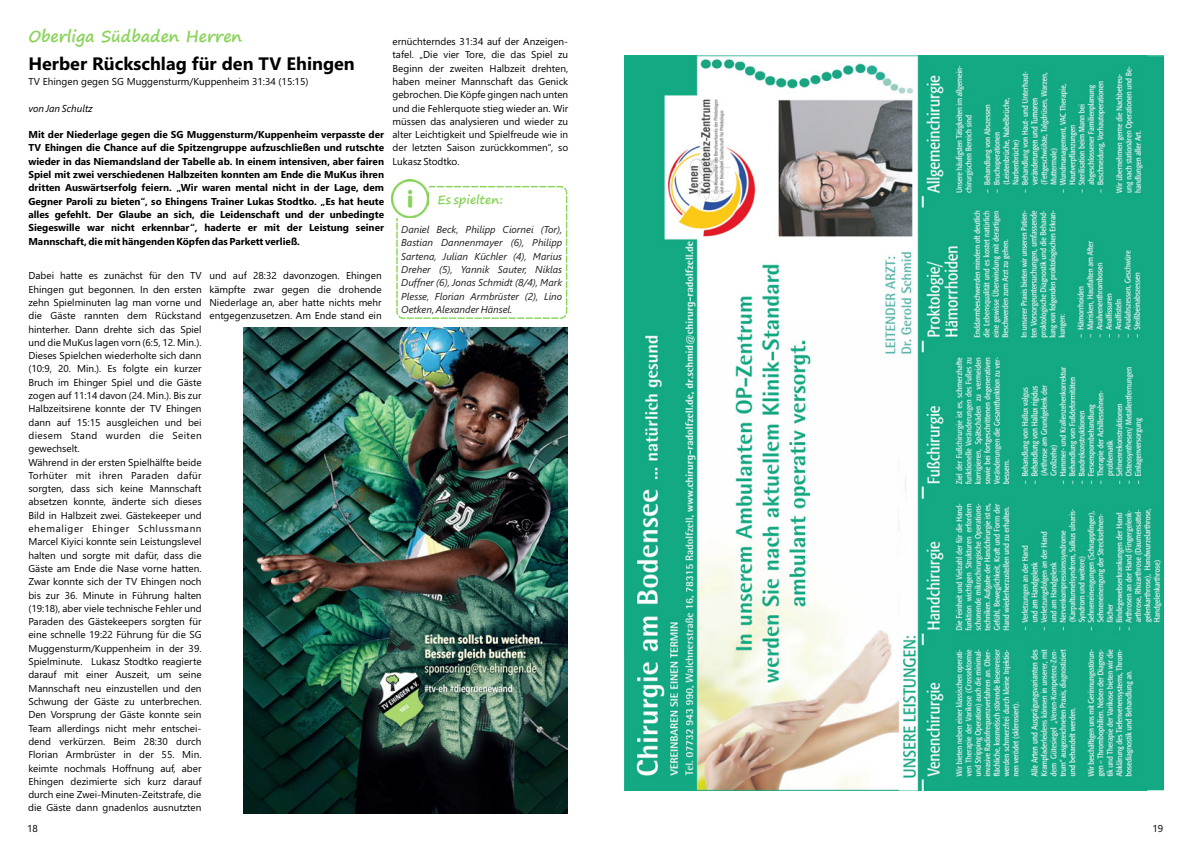
<style>
.page{position:relative;width:1191px;height:842px;background:#fff}
.page>*{position:absolute;margin:0;border:0;box-sizing:border-box;transform-origin:0 0}
.t1{font:700 18px "Segoe UI";color:#000}
.t2{font:700 16px "Segoe Print";color:#8ad45b}
.t3{font:700 12px "Segoe Print";color:#8ad45b}
.t4{font:10px/13.3px "Segoe UI";color:#000;text-align:justify}
.t5{font:700 10px/13.3px "Segoe UI";color:#000;text-align:justify}
.t6{font:italic 10px/13.3px "Segoe UI";color:#231f20;text-align:justify}
.t7{font:italic 10px "Segoe UI";color:#000}
</style>
<div class="page">
<div style="left:396px;top:186px;width:171px;height:133px;border:1px dashed #8ad45b;border-radius:6px"></div>
<img style="left:391px;top:180px;width:38px;height:38px">
<img style="left:243px;top:328px;width:324px;height:486px">
<img style="left:624px;top:56px;width:539px;height:734px">
<h2 class="t2" style="left:28px;top:22px;width:215px">Oberliga Südbaden Herren</h2>
<h1 class="t1" style="left:28px;top:46px;width:328px">Herber Rückschlag für den TV Ehingen</h1>
<p class="t4" style="left:28px;top:74px;width:281px">TV Ehingen gegen SG Muggensturm/Kuppenheim 31:34 (15:15)</p>
<p class="t7" style="left:28px;top:99px;width:66px">von Jan Schultz</p>
<p class="t5" style="left:28px;top:127px;width:357px">Mit der Niederlage gegen die SG Muggensturm/Kuppenheim verpasste der TV Ehingen die Chance auf die Spitzengruppe aufzuschließen und rutschte wieder in das Niemandsland der Tabelle ab. In einem intensiven, aber fairen Spiel mit zwei verschiedenen Halbzeiten konnten am Ende die MuKus ihren dritten Auswärtserfolg feiern. „Wir waren mental nicht in der Lage, dem Gegner Paroli zu bieten“, so Ehingens Trainer Lukas Stodtko. „Es hat heute alles gefehlt. Der Glaube an sich, die Leidenschaft und der unbedingte Siegeswille war nicht erkennbar“, haderte er mit der Leistung seiner Mannschaft, die mit hängenden Köpfen das Parkett verließ.</p>
<p class="t4" style="left:28px;top:268px;width:175px;text-align:left">Dabei hatte es zunächst für den TV Ehingen gut begonnen. In den ersten zehn Spielminuten lag man vorne und die Gäste rannten dem Rückstand hinterher. Dann drehte sich das Spiel und die MuKus lagen vorn (6:5, 12. Min.).<br>Dieses Spielchen wiederholte sich dann (10:9, 20. Min.). Es folgte ein kurzer Bruch im Ehinger Spiel und die Gäste zogen auf 11:14 davon (24. Min.). Bis zur Halbzeitsirene konnte der TV Ehingen dann auf 15:15 ausgleichen und bei diesem Stand wurden die Seiten gewechselt.<br>Während in der ersten Spielhälfte beide Torhüter mit ihren Paraden dafür sorgten, dass sich keine Mannschaft absetzen konnte, änderte sich dieses Bild in Halbzeit zwei. Gästekeeper und ehemaliger Ehinger Schlussmann Marcel Kiyici konnte sein Leistungslevel halten und sorgte mit dafür, dass die Gäste am Ende die Nase vorne hatten.<br>Zwar konnte sich der TV Ehingen noch bis zur 36. Minute in Führung halten (19:18), aber viele technische Fehler und Paraden des Gästekeepers sorgten für eine schnelle 19:22 Führung für die SG Muggensturm/Kuppenheim in der 39.<br>Spielminute. Lukasz Stodtko reagierte darauf mit einer Auszeit, um seine Mannschaft neu einzustellen und den Schwung der Gäste zu unterbrechen.<br>Den Vorsprung der Gäste konnte sein Team allerdings nicht mehr entschei&shy;dend verkürzen. Beim 28:30 durch Florian Armbrüster in der 55. Min. keimte nochmals Hoffnung auf, aber Ehingen dezimierte sich kurz darauf durch eine Zwei-Minuten-Zeitstrafe, die die Gäste dann gnadenlos ausnutzten</p>
<p class="t4" style="left:209px;top:268px;width:174px">und auf 28:32 davonzogen. Ehingen kämpfte zwar gegen die drohende Niederlage an, aber hatte nichts mehr entgegenzusetzen. Am Ende stand ein</p>
<p class="t4" style="left:27px;top:821px;width:12px">18</p>
<p class="t4" style="left:392px;top:34px;width:177px">ernüchterndes 31:34 auf der Anzeigen&shy;tafel. „Die vier Tore, die das Spiel zu Beginn der zweiten Halbzeit drehten, haben meiner Mannschaft das Genick gebrochen. Die Köpfe gingen nach unten und die Fehlerquote stieg wieder an. Wir müssen das analysieren und wieder zu alter Leichtigkeit und Spielfreude wie in der letzten Saison zurückkommen“, so Lukasz Stodtko.</p>
<p class="t3" style="left:437px;top:189px;width:67px">Es spielten:</p>
<p class="t6" style="left:401px;top:221px;width:162px">Daniel Beck, Philipp Ciornei (Tor), Bastian Dannenmayer (6), Philipp Sartena, Julian Küchler (4), Marius Dreher (5), Yannik Sauter, Niklas Duffner (6), Jonas Schmidt (8/4), Mark Plesse, Florian Armbrüster (2), Lino Oetken, Alexander Hänsel.</p>
<p class="t4" style="left:1152px;top:821px;width:12px">19</p>
</div>
